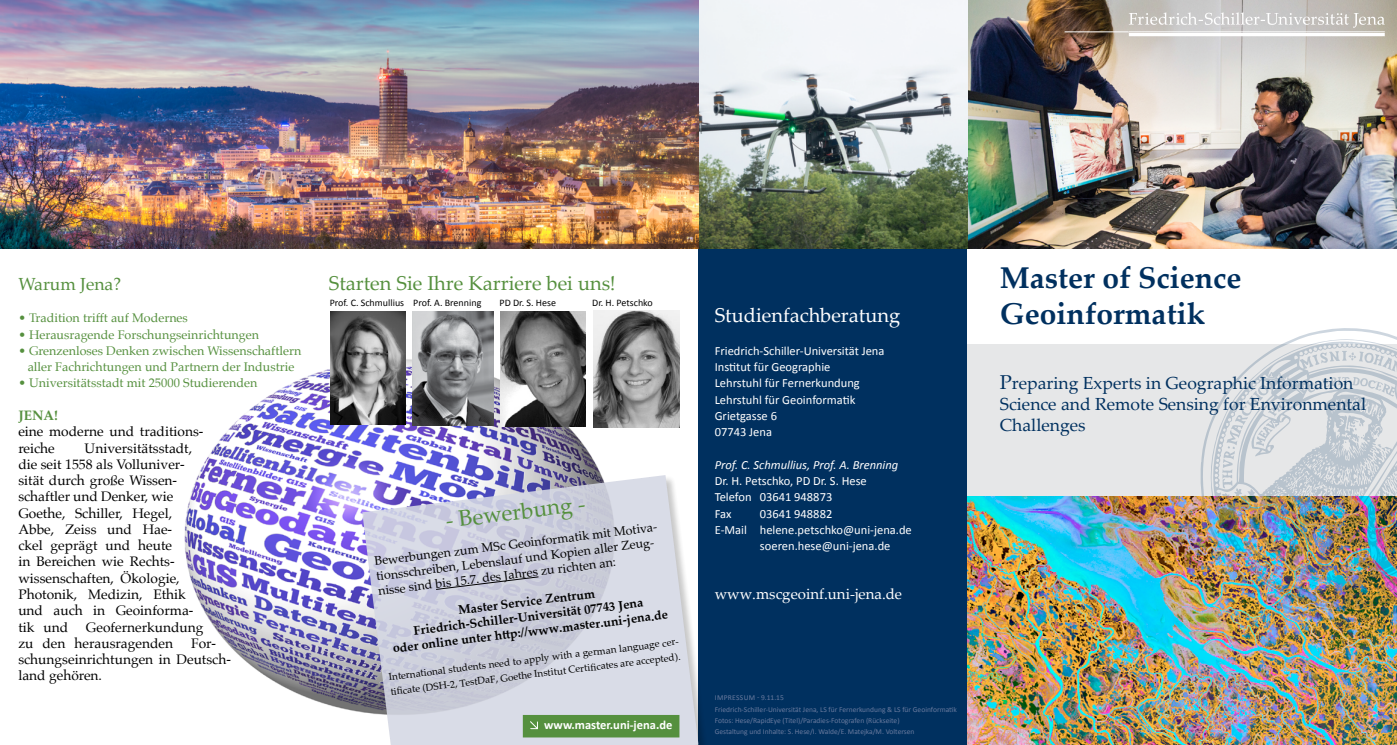
<style>
.page{position:relative;width:1397px;height:745px;background:#fff}
.page>*{position:absolute;margin:0;border:0;box-sizing:border-box;transform-origin:0 0}
.t1{font:700 30px/36px "Palatino Linotype";color:#00305f}
.t2{font:22.5px "Palatino Linotype";color:#55903e}
.t3{font:20px "Palatino Linotype";color:#55903e}
.t4{font:20px "Palatino Linotype";color:#fff}
.t5{font:17.5px/21px "Palatino Linotype";color:#00305f}
.t6{font:17.5px "Palatino";color:#55903e}
.t7{font:15px "Palatino Linotype";color:#fff}
.t8{font:13.75px/16.2px "Palatino";color:#000}
.t9{font:700 13.75px "Palatino";color:#55903e}
.t10{font:12.5px/16.2px "Calibri";color:#fff}
.t11{font:12.5px/16.2px "Palatino";color:#55903e;text-align:center}
.t12{font:12.5px/15px "Palatino Linotype";color:#000}
.t13{font:700 12.5px/15px "Palatino Linotype";color:#000;text-align:center}
.t14{font:italic 12.5px "Calibri";color:#fff}
.t15{font:700 12.5px "Calibri";color:#fff}
.t16{font:10px/15px "Palatino Linotype";color:#000}
.t17{font:10px "Calibri";color:#000}
.t18{font:7.5px/11.2px "Calibri";color:#697a9e}
.s1{font-size:20px}
</style>
<div class="page">
<img style="left:184px;top:355px;width:434px;height:358px">
<div style="left:698px;top:0;width:698px;height:744px;background:#00305f"></div>
<div style="left:967px;top:299px;width:429px;height:197px;background:#e6e7e8"></div>
<img style="left:967px;top:496px;width:429px;height:248px">
<div style="left:967px;top:248px;width:429px;height:95px;background:#fff"></div>
<img style="left:0;top:0;width:1396px;height:248px">
<img style="left:1199px;top:328px;width:197px;height:294px">
<svg style="left:362px;top:474px;width:336px;height:270px;background:#cdcedf"></svg>
<svg style="left:435px;top:575px;width:104px;height:15px;background:#bfc1cf"></svg>
<svg style="left:1064px;top:12px;width:320px;height:30px;background:#c0bab5"></svg>
<img style="left:13px;top:210px;width:98px;height:23px">
<svg style="left:20px;top:216px;width:8px;height:9px"></svg>
<div style="left:522px;top:714px;width:157px;height:23px;background:#55903e"></div>
<svg style="left:530px;top:721px;width:8px;height:7px"></svg>
<img style="left:413px;top:311px;width:80px;height:114px">
<img style="left:501px;top:311px;width:84px;height:115px">
<img style="left:330px;top:311px;width:75px;height:113px">
<img style="left:593px;top:311px;width:86px;height:115px">
<p class="t6" style="left:18px;top:269px;width:104px">Warum Jena?</p>
<p class="t11" style="left:18px;top:310px;width:171px">• Tradition trifft auf Modernes</p>
<p class="t11" style="left:18px;top:326px;width:242px">• Herausragende Forschungseinrichtungen</p>
<p class="t11" style="left:18px;top:342px;width:284px">• Grenzenloses Denken zwischen Wissenschaftlern aller Fachrichtungen und Partnern der Industrie</p>
<p class="t11" style="left:18px;top:375px;width:240px">• Universitätsstadt mit 25000 Studierenden</p>
<p class="t9" style="left:18px;top:403px;width:41px">JENA!</p>
<p class="t8" style="left:18px;top:423px;width:187px">eine moderne und traditions&shy;reiche</p>
<p class="t8" style="left:18px;top:439px;width:177px;text-indent:66px">Universitätsstadt, die seit 1558 als Volluniver&shy;sität durch große Wissen&shy;schaftler und Denker, wie<br>Goethe, Schiller, Hegel,<br>Abbe, Zeiss und Hae&shy;ckel geprägt und heute<br>in Bereichen wie Rechts&shy;wissenschaften, Ökologie,<br>Photonik, Medizin, Ethik und auch in Geoinforma&shy;tik und</p>
<p class="t8" style="left:18px;top:618px;width:186px;text-indent:68px">Geofernerkundung zu den herausragenden</p>
<p class="t8" style="left:18px;top:634px;width:214px;text-indent:173px">For&shy;schungseinrichtungen in Deutsch&shy;land gehören.</p>
<h3 class="t3" style="left:329px;top:268px;width:288px">Starten Sie Ihre Karriere bei uns!</h3>
<h1 class="t1" style="left:999px;top:259px;width:243px">Master of Science<br>Geoinformatik</h1>
<p class="t17" style="left:330px;top:296px;width:153px">Prof. C. Schmullius Prof. A. Brenning</p>
<p class="t17" style="left:499px;top:296px;width:58px">PD Dr. S. Hese</p>
<p class="t17" style="left:592px;top:296px;width:62px">Dr. H. Petschko</p>
<h3 class="t4" style="left:714px;top:301px;width:187px">Studienfachberatung</h3>
<p class="t10" style="left:714px;top:342px;width:171px">Friedrich-Schiller-Universität Jena<br>Institut für Geographie<br>Lehrstuhl für Fernerkundung<br>Lehrstuhl für Geoinformatik<br>Grietgasse 6<br>07743 Jena</p>
<p class="t14" style="left:714px;top:456px;width:185px">Prof. C. Schmullius, Prof. A. Brenning</p>
<p class="t10" style="left:714px;top:472px;width:153px">Dr. H. Petschko, PD Dr. S. Hese<br>Telefon 03641 948873<br>Fax</p>
<p class="t5" style="left:999px;top:372px;width:368px"><span class="s1">P</span>reparing Experts in Geographic Information<br>Science and Remote Sensing for Environmental<br>Challenges</p>
<h2 class="t2" style="left:444px;top:504px;width:142px;rotate:-7deg">- Bewerbung -</h2>
<p class="t12" style="left:373px;top:553px;width:288px;rotate:-7deg">Bewerbungen zum MSc Geoinformatik mit Motiva&shy;tionsschreiben, Lebenslauf und Kopien aller Zeug&shy;nisse sind bis 15.7. des Jahres zu richten an:</p>
<p class="t13" style="left:388px;top:610px;width:278px;rotate:-7deg">Master Service Zentrum<br>Friedrich-Schiller-Universität 07743 Jena<br>oder online unter htt p://www.master.uni-jena.de</p>
<p class="t10" style="left:759px;top:505px;width:74px">03641 948882</p>
<p class="t10" style="left:714px;top:521px;width:199px">E-Mail helene.petschko@uni-jena.de</p>
<p class="t10" style="left:759px;top:537px;width:132px">soeren.hese@uni-jena.de</p>
<p class="t7" style="left:714px;top:583px;width:189px">www.mscgeoinf.uni-jena.de</p>
<p class="t16" style="left:388px;top:668px;width:295px;rotate:-7deg">International students need to apply with a german language cer&shy;tifi cate (DSH-2, TestDaF, Goethe Institut Certifi cates are accepted).</p>
<p class="t15" style="left:544px;top:716px;width:130px">www.master.uni-jena.de</p>
<p class="t18" style="left:714px;top:691px;width:243px">IMPRESSUM - 9.11.15<br>Friedrich-Schiller-Universität Jena, LS für Fernerkundung &amp; LS für Geoinformatik Fotos: Hese/RapidEye (Titel)/Paradies-Fotografen (Rückseite)<br>Gestaltung und Inhalte: S. Hese/I. Walde/E. Matejka/M. Voltersen</p>
</div>
